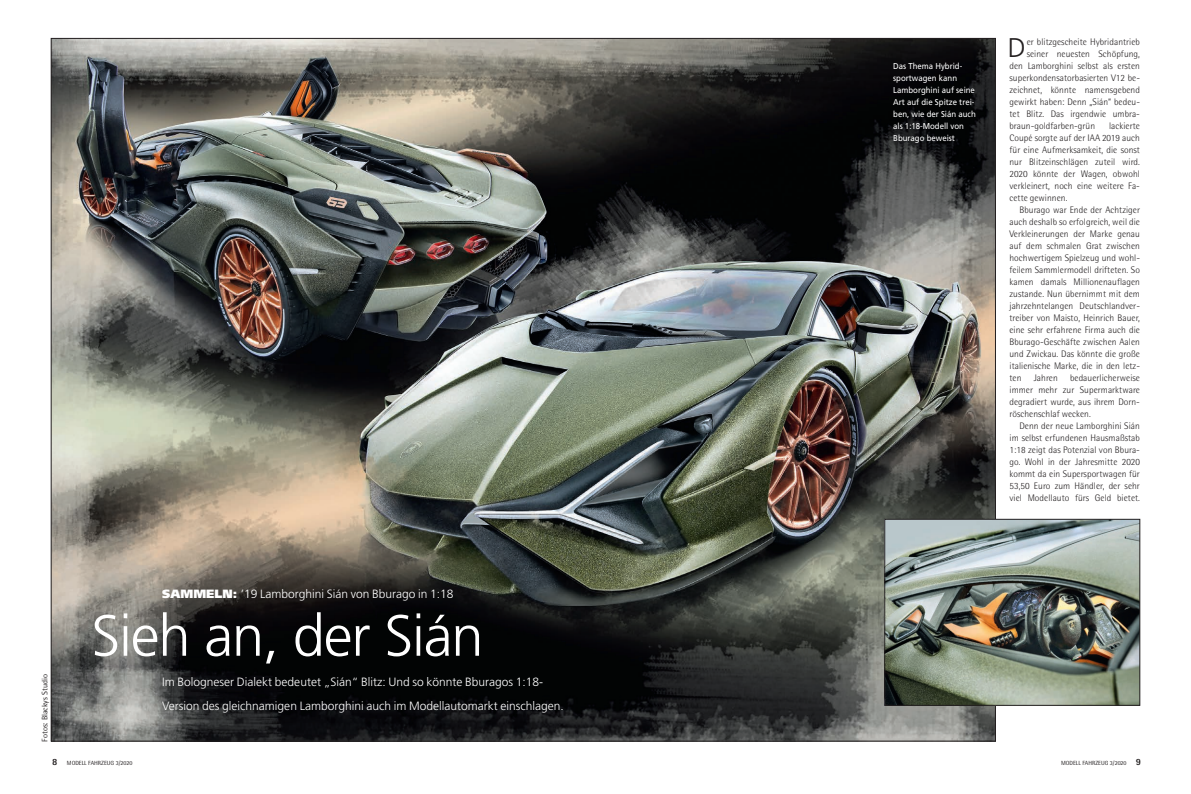
<style>
.page{position:relative;width:1191px;height:794px;background:#fff}
.page>*{position:absolute;margin:0;border:0;box-sizing:border-box;transform-origin:0 0}
.t1{font:300 58px "Frutiger";letter-spacing:-.02em;color:#fff}
.t2{font:300 27px "Frutiger";color:#231f20}
.t3{font:300 12px/24px "Frutiger";color:#fff}
.t4{font:300 9.5px/12px "Rotis Semi Sans";letter-spacing:.005em;color:#231f20;text-align:justify}
.t5{font:8.5px/12px "Frutiger";color:#fff;scale:.92 1}
.t6{font:8px "Rotis Semi Sans";color:#231f20}
.t7{font:6px "Rotis Semi Sans";color:#231f20}
.s1{font-weight:900}
.s2{font-family:"Rotis Sans Serif";font-weight:800;font-size:9.5px}
</style>
<div class="page">
<img style="left:53px;top:40px;width:940px;height:699px">
<img style="left:886px;top:521px;width:252px;height:182px">
<div style="left:884px;top:519px;width:256px;height:186px;border:1px solid #231f20"></div>
<p class="t3" style="left:162px;top:582px;width:293px"><span class="s1">SAMMELN:</span> ’19 Lamborghini Sián von Bburago in 1:18</p>
<p class="t6" style="left:42px;top:741px;width:69px;rotate:-90deg">Fotos: Blackys Studio</p>
<h1 class="t1" style="left:91px;top:612px;width:394px">Sieh an, der Sián</h1>
<p class="t3" style="left:162px;top:671px;width:403px">Im Bologneser Dialekt bedeutet „Sián“ Blitz: Und so könnte Bburagos 1:18-<br>Version des gleichnamigen Lamborghini auch im Modellautomarkt einschlagen.</p>
<p class="t7" style="left:52px;top:761px;width:82px"><span class="s2">8</span> MODELL FAHRZEUG 3/2020</p>
<p class="t5" style="left:893px;top:61px;width:91px">Das Thema Hybrid&shy;sportwagen kann<br>Lamborghini auf seine<br>Art auf die Spitze trei&shy;ben, wie der Sián auch als 1:18-Modell von<br>Bburago beweist</p>
<h2 class="t2" style="left:1007px;top:37px;width:20px">D</h2>
<p class="t4" style="left:1026px;top:37px;width:115px">er blitzgescheite Hybridantrieb</p>
<p class="t4" style="left:1026px;top:49px;width:115px">seiner neuesten Schöpfung,</p>
<p class="t4" style="left:1009px;top:61px;width:132px">den Lamborghini selbst als ersten</p>
<p class="t4" style="left:1009px;top:73px;width:132px">superkondensatorbasierten V12 be -</p>
<p class="t4" style="left:1009px;top:85px;width:132px">zeichnet, könnte namensgebend</p>
<p class="t4" style="left:1009px;top:97px;width:132px">gewirkt haben: Denn „Sián“ bedeu-</p>
<p class="t4" style="left:1009px;top:109px;width:132px">tet Blitz. Das irgendwie umbra-</p>
<p class="t4" style="left:1009px;top:121px;width:87px">braun-goldfarben-grün</p>
<p class="t4" style="left:1009px;top:121px;width:132px;text-indent:100px">lackierte Coupé sorgte auf der IAA 2019 auch für eine Aufmerksamkeit, die sonst nur Blitzeinschlägen zuteil wird.<br>2020 könnte der Wagen, obwohl verkleinert, noch eine weitere Fa&shy;cette gewinnen.</p>
<p class="t4" style="left:1009px;top:205px;width:132px;text-indent:10px">Bburago war Ende der Achtziger auch deshalb so erfolgreich, weil die Verkleinerungen der Marke genau auf dem schmalen Grat zwischen hochwertigem Spielzeug und wohl&shy;feilem Sammlermodell drifteten. So kamen damals Millionenauflagen zustande. Nun übernimmt mit dem jahrzehntelangen Deutschlandver&shy;treiber von Maisto, Heinrich Bauer, eine sehr erfahrene Firma auch die Bburago-Geschäfte zwischen Aalen und Zwickau. Das könnte die große italienische Marke, die in den letz&shy;ten</p>
<p class="t4" style="left:1009px;top:373px;width:132px;text-indent:61px">bedauerlicherweise immer mehr zur Supermarktware degradiert wurde, aus ihrem Dorn&shy;röschenschlaf wecken.</p>
<p class="t4" style="left:1009px;top:421px;width:132px;text-indent:10px">Denn der neue Lamborghini Sián im selbst erfundenen Hausmaßstab 1:18 zeigt das Potenzial von Bbura&shy;go. Wohl in der Jahresmitte 2020 kommt da ein Supersportwagen für 53,50 Euro zum Händler, der sehr viel Modellauto fürs Geld bietet.</p>
<p class="t4" style="left:1033px;top:373px;width:26px">Jahren</p>
<p class="t7" style="left:1061px;top:761px;width:82px">MODELL FAHRZEUG 3/2020 <span class="s2">9</span></p>
</div>
